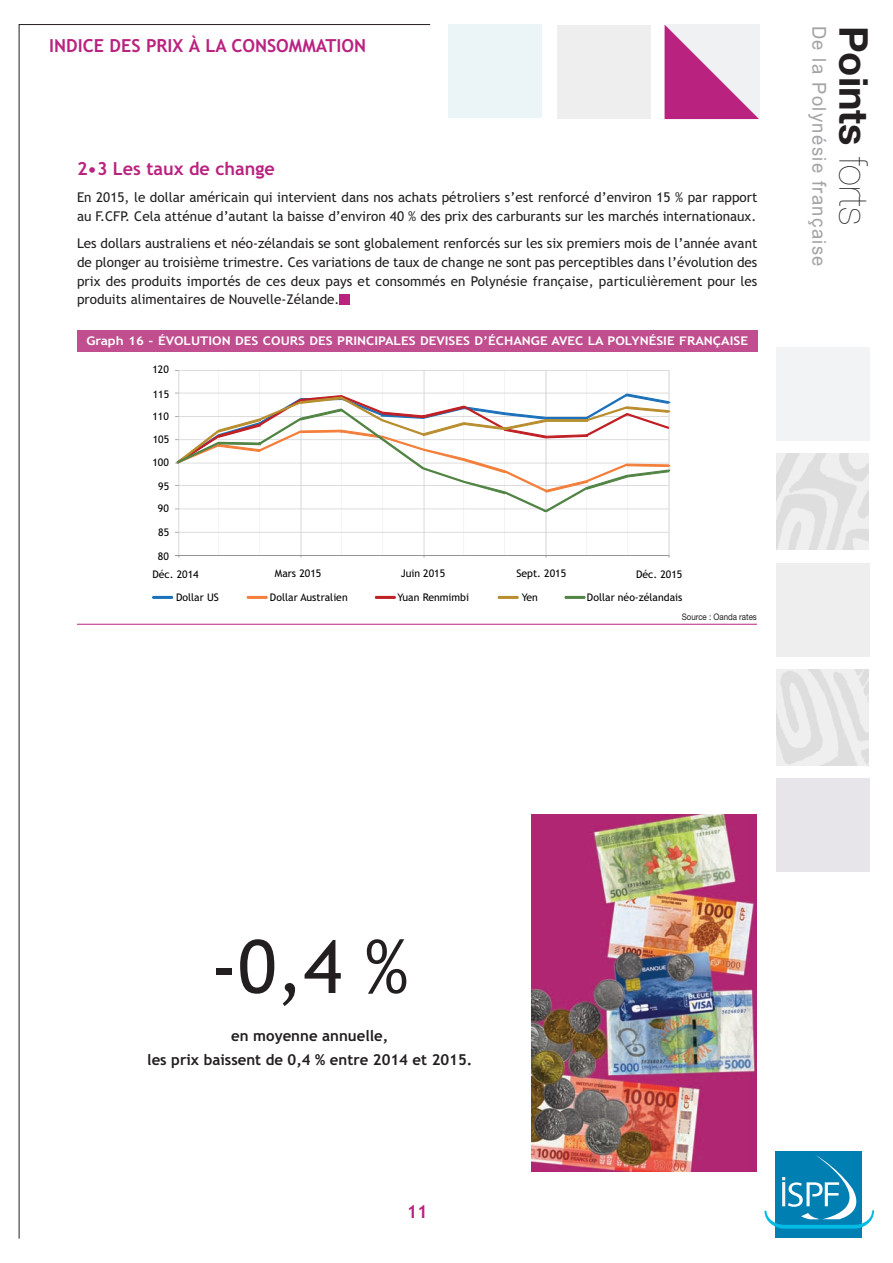
<style>
.page{position:relative;width:893px;height:1263px;background:#fff}
.page>*{position:absolute;margin:0;border:0;box-sizing:border-box;transform-origin:0 0}
.t1{font:73.8px "Trebuchet MS";color:#231f20}
.t2{font:700 39.75px "Helvetica Neue";color:#231f20}
.t3{font:19.2px "Arial";letter-spacing:.075em;color:#a2a3a7;scale:.96 1}
.t4{font:700 18px "Trebuchet MS";color:#ba2280}
.t5{font:700 15px/24px "Trebuchet MS";color:#231f20;text-align:center}
.t6{font:13.5px/18.8px "Trebuchet MS";color:#231f20}
.t7{font:700 12px "Trebuchet MS";color:#fff;scale:1.12 1}
.t8{font:10.5px "Trebuchet MS";color:#000}
.t9{font:9px "Helvetica Neue";color:#231f20;scale:.88 1}
.s1{font-weight:200}
</style>
<div class="page">
<div style="left:448px;top:25px;width:94px;height:93px;background:#ebf4f7"></div>
<div style="left:776px;top:347px;width:93px;height:94px;background:#f2f3f4"></div>
<div style="left:776px;top:563px;width:93px;height:93px;background:#eeeeef"></div>
<div style="left:776px;top:778px;width:93px;height:94px;background:#e8e5ea"></div>
<svg style="left:19px;top:24px;width:411px;height:1214px"></svg>
<div style="left:557px;top:25px;width:94px;height:93px;background:#eeeeef"></div>
<div style="left:776px;top:1151px;width:86px;height:86px;background:#007fb2"></div>
<svg style="left:764px;top:1154px;width:110px;height:74px"></svg>
<div style="left:339px;top:294px;width:11px;height:10px;background:#ba2280"></div>
<hr style="left:178px;top:370px;width:491px;height:1px;background:#d1d2d4">
<hr style="left:178px;top:532px;width:491px;height:1px;background:#d1d2d4">
<svg style="left:218px;top:370px;width:410px;height:185px"></svg>
<hr style="left:669px;top:370px;width:1px;height:185px;background:#d1d2d4">
<hr style="left:545px;top:370px;width:1px;height:185px;background:#d1d2d4">
<hr style="left:424px;top:370px;width:1px;height:185px;background:#d1d2d4">
<hr style="left:301px;top:370px;width:1px;height:185px;background:#d1d2d4">
<hr style="left:178px;top:370px;width:1px;height:185px;background:#d1d2d4">
<hr style="left:178px;top:555px;width:491px;height:1px;background:#939598">
<svg style="left:176px;top:493px;width:494px;height:20px"></svg>
<svg style="left:152px;top:596px;width:21px;height:3px"></svg>
<svg style="left:247px;top:596px;width:21px;height:3px"></svg>
<svg style="left:375px;top:596px;width:21px;height:3px"></svg>
<svg style="left:498px;top:596px;width:21px;height:3px"></svg>
<svg style="left:564px;top:596px;width:22px;height:3px"></svg>
<svg style="left:175px;top:385px;width:496px;height:108px"></svg>
<div style="left:77px;top:330px;width:680px;height:22px;background:#c14e8f"></div>
<hr style="left:77px;top:624px;width:680px;height:1px;background:#ba2280">
<svg style="left:665px;top:25px;width:94px;height:94px"></svg>
<img style="left:532px;top:814px;width:224px;height:358px">
<img style="left:776px;top:454px;width:92px;height:95px">
<img style="left:776px;top:669px;width:92px;height:96px">
<h3 class="t4" style="left:49px;top:35px;width:318px">INDICE DES PRIX À LA CONSOMMATION</h3>
<h3 class="t4" style="left:77px;top:158px;width:199px">2•3 Les taux de change</h3>
<p class="t6" style="left:77px;top:188px;width:682px">En 2015, le dollar américain qui intervient dans nos achats pétroliers s’est renforcé d’environ 15 % par rapport au F.CFP. Cela atténue d’autant la baisse d’environ 40 % des prix des carburants sur les marchés internationaux.</p>
<p class="t6" style="left:77px;top:234px;width:682px;text-align:justify">Les dollars australiens et néo-zélandais se sont globalement renforcés sur les six premiers mois de l’année avant de plonger au troisième trimestre. Ces variations de taux de change ne sont pas perceptibles dans l’évolution des prix des produits importés de ces deux pays et consommés en Polynésie française, particulièrement pour les produits alimentaires de Nouvelle-Zélande.</p>
<p class="t7" style="left:86px;top:334px;width:592px">Graph 16 - ÉVOLUTION DES COURS DES PRINCIPALES DEVISES D’ÉCHANGE AVEC LA POLYNÉSIE FRANÇAISE</p>
<p class="t8" style="left:152px;top:363px;width:18px">120</p>
<p class="t8" style="left:153px;top:388px;width:18px">115</p>
<p class="t8" style="left:152px;top:410px;width:18px">110</p>
<p class="t8" style="left:153px;top:433px;width:18px">105</p>
<p class="t8" style="left:152px;top:456px;width:18px">100</p>
<p class="t8" style="left:158px;top:480px;width:12px">95</p>
<p class="t8" style="left:158px;top:502px;width:12px">90</p>
<p class="t8" style="left:158px;top:526px;width:12px">85</p>
<p class="t8" style="left:158px;top:550px;width:12px">80</p>
<p class="t8" style="left:152px;top:568px;width:48px">Déc. 2014</p>
<p class="t8" style="left:275px;top:567px;width:48px">Mars 2015</p>
<p class="t8" style="left:401px;top:567px;width:46px">Juin 2015</p>
<p class="t8" style="left:516px;top:567px;width:51px">Sept. 2015</p>
<p class="t8" style="left:636px;top:568px;width:48px">Déc. 2015</p>
<p class="t8" style="left:176px;top:591px;width:44px">Dollar US</p>
<p class="t8" style="left:270px;top:591px;width:79px">Dollar Australien</p>
<p class="t8" style="left:397px;top:591px;width:73px">Yuan Renmimbi</p>
<p class="t8" style="left:522px;top:591px;width:18px">Yen</p>
<p class="t8" style="left:587px;top:591px;width:97px">Dollar néo-zélandais</p>
<p class="t9" style="left:682px;top:614px;width:87px">Source : Oanda rates</p>
<h3 class="t3" style="left:832px;top:26px;width:252px;rotate:90deg">De la Polynésie française</h3>
<h2 class="t2" style="left:878px;top:26px;width:201px;rotate:90deg">Points <span class="s1">forts</span></h2>
<h1 class="t1" style="left:211px;top:924px;width:200px">-0,4 %</h1>
<p class="t5" style="left:147px;top:1024px;width:327px">en moyenne annuelle,<br>les prix baissent de 0,4 % entre 2014 et 2015.</p>
<h3 class="t4" style="left:407px;top:1201px;width:23px">11</h3>
</div>
